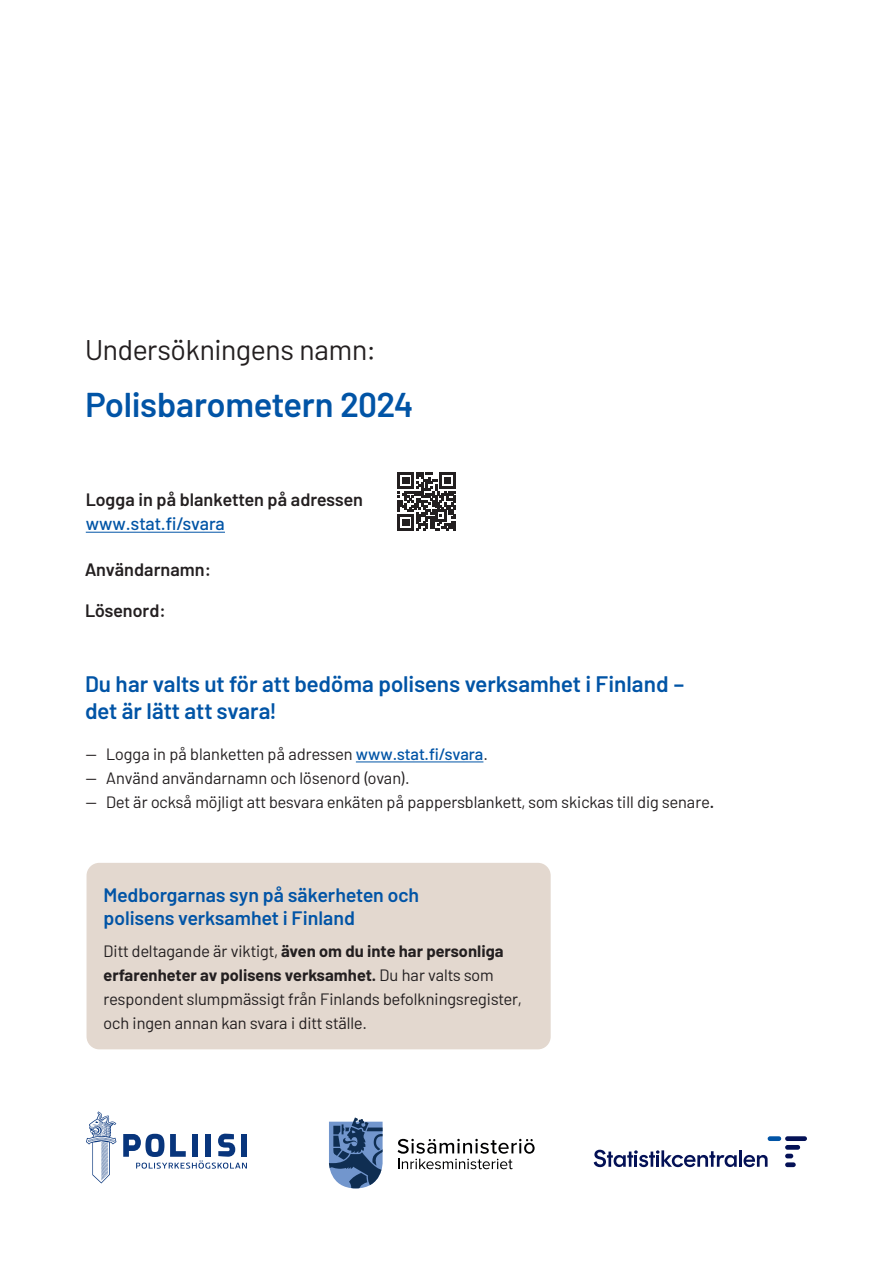
<style>
.page{position:relative;width:893px;height:1263px;background:#fff}
.page>*{position:absolute;margin:0;border:0;box-sizing:border-box;transform-origin:0 0}
.H1_Otsikko{font:600 34.5px "Barlow";letter-spacing:-.005em;color:#0154a6}
.H1_Otsikko_ala{font:28.5px "Barlow";letter-spacing:-.005em;color:#231f20}
.H2_otsikko{font:600 22.5px/27px "Barlow";color:#0154a6}
.H3_väliotsikko{font:600 19.5px/22.5px "Barlow";color:#0154a6}
.Käyttäjätunnus_ja_salasana{font:600 18px "Barlow";color:#231f20}
.Käyttäjätunnus_ja_salasana-2{font:500 18px "Barlow";letter-spacing:-.005em;color:#0154a6}
.p_leipis{font:16.5px/24px "Barlow";color:#231f20}
.P_leipis_ranskalainen_luettelo{font:16.5px "Barlow";color:#231f20}
.s1{font-weight:500;color:#0154a6}
.s2{font-weight:600}
.s3{font-weight:700}
</style>
<div class="page">
<hr style="left:86px;top:532px;width:139px;height:1px;background:#0154a6">
<hr style="left:356px;top:761px;width:127px;height:1px;background:#0154a6">
<div style="left:87px;top:863px;width:464px;height:186px;background:#e3d8cf;border-radius:13px"></div>
<div style="left:767px;top:1136px;width:14px;height:5px;background:#0154a6;border-radius:2px"></div>
<div style="left:785px;top:1136px;width:22px;height:5px;background:#041156;border-radius:2px"></div>
<div style="left:785px;top:1145px;width:15px;height:5px;background:#041156;border-radius:2px"></div>
<svg style="left:785px;top:1154px;width:8px;height:4px"></svg>
<div style="left:785px;top:1162px;width:11px;height:5px;background:#041156;border-radius:2px"></div>
<svg style="left:743px;top:1155px;width:25px;height:12px"></svg>
<hr style="left:739px;top:1150px;width:3px;height:17px;background:#041156">
<svg style="left:594px;top:1150px;width:143px;height:17px"></svg>
<svg style="left:329px;top:1117px;width:54px;height:71px;background:#5a779f"></svg>
<svg style="left:398px;top:1139px;width:137px;height:30px"></svg>
<svg style="left:123px;top:1134px;width:124px;height:34px"></svg>
<svg style="left:86px;top:1111px;width:30px;height:72px"></svg>
<svg style="left:398px;top:472px;width:58px;height:58px"></svg>
<h1 class="H1_Otsikko_ala" style="left:85px;top:329px;width:292px">Undersökningens namn:</h1>
<h1 class="H1_Otsikko" style="left:85px;top:380px;width:329px">Polisbarometern 2024</h1>
<p class="Käyttäjätunnus_ja_salasana" style="left:86px;top:487px;width:279px">Logga in på blanketten på adressen</p>
<p class="Käyttäjätunnus_ja_salasana-2" style="left:86px;top:511px;width:141px">www.stat.fi/svara</p>
<p class="Käyttäjätunnus_ja_salasana" style="left:85px;top:556px;width:128px">Användarnamn:</p>
<p class="Käyttäjätunnus_ja_salasana" style="left:85px;top:597px;width:82px">Lösenord:</p>
<h2 class="H2_otsikko" style="left:85px;top:669px;width:601px">Du har valts ut för att bedöma polisens verksamhet i Finland – det är lätt att svara!</h2>
<p class="P_leipis_ranskalainen_luettelo" style="left:85px;top:742px;width:404px">— Logga in på blanketten på adressen <span class="s1">www.stat.fi/svara</span>.</p>
<p class="P_leipis_ranskalainen_luettelo" style="left:85px;top:766px;width:326px">— Använd användarnamn och lösenord (ovan).</p>
<p class="P_leipis_ranskalainen_luettelo" style="left:85px;top:790px;width:631px">— Det är också möjligt att besvara enkäten på pappersblankett, som skickas till dig senare<span class="s2">.</span></p>
<h3 class="H3_väliotsikko" style="left:104px;top:882px;width:317px">Medborgarnas syn på säkerheten och polisens verksamhet i Finland</h3>
<p class="p_leipis" style="left:104px;top:938px;width:419px">Ditt deltagande är viktigt, <span class="s3">även om du inte har personliga erfarenheter av polisens verksamhet.</span> Du har valts som respondent slumpmässigt från Finlands befolkningsregister, och ingen annan kan svara i ditt ställe.</p>
</div>
